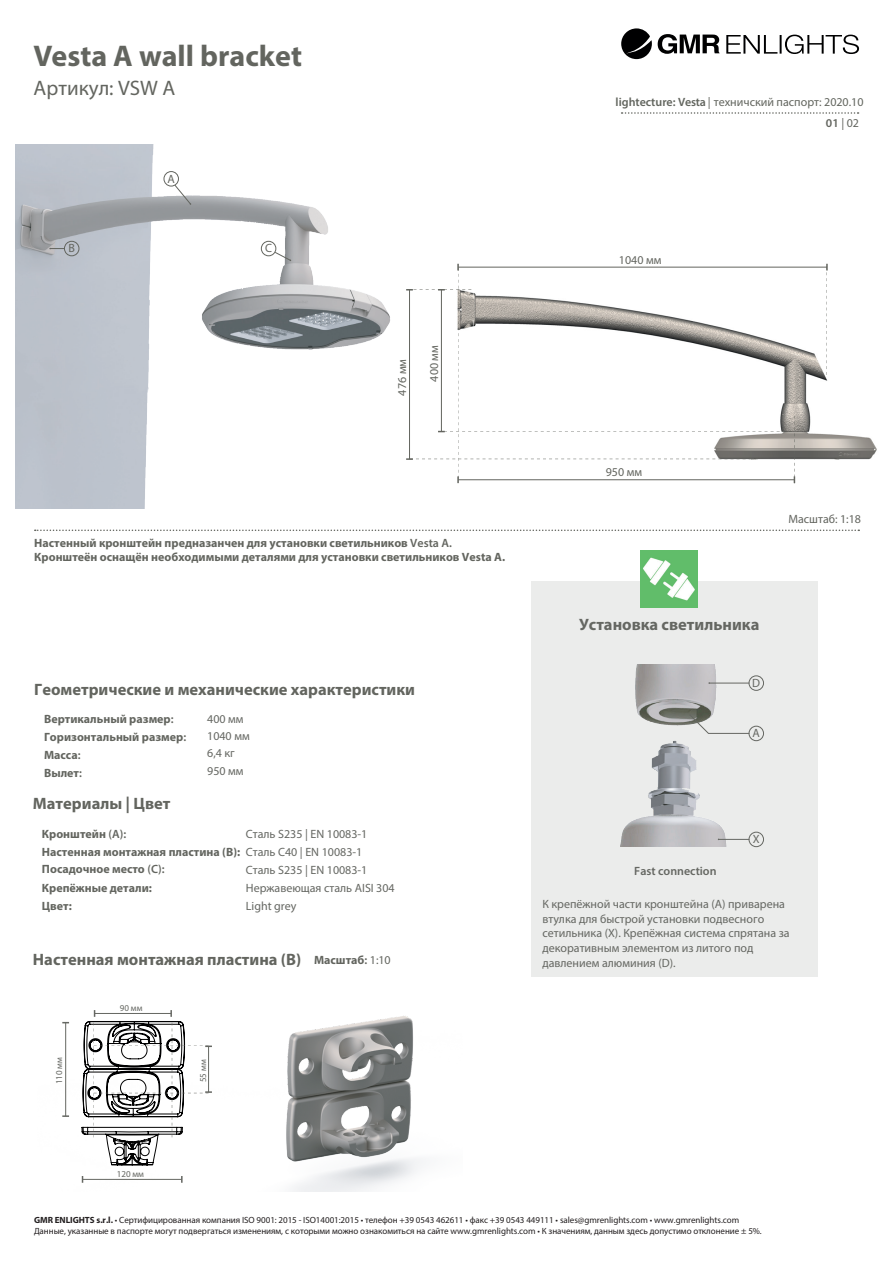
<style>
.page{position:relative;width:893px;height:1263px;background:#fff}
.page>*{position:absolute;margin:0;border:0;box-sizing:border-box;transform-origin:0 0}
.t1{font:700 30px "Myriad Pro";color:#63655f}
.t2{font:21px "Myriad Pro";color:#63655f}
.t3{font:700 16.5px "Myriad Pro";color:#63655f}
.t4{font:700 16.5px "Myriad Pro";color:#656762}
.t5{font:12px/17.9px "Myriad Pro";color:#656762}
.t6{font:700 12px/18px "Myriad Pro";color:#63655f}
.t7{font:12px "Myriad Pro";color:#62655e}
.t8{font:12px "Myriad Pro";color:#63655f}
.t9{font:600 12px "Myriad Pro";color:#656762}
.t10{font:9px/10.2px "Myriad Pro";letter-spacing:-.005em;color:#231f20}
.t11{font:9px "Myriad Pro";color:#656762}
.s1{font-weight:600}
.s2{font-weight:400}
.s3{font-weight:700}
</style>
<div class="page">
<svg style="left:35px;top:529px;width:824px;height:2px"></svg>
<svg style="left:622px;top:112px;width:237px;height:2px"></svg>
<img style="left:62px;top:1016px;width:361px;height:175px">
<hr style="left:83px;top:1179px;width:99px;height:1px;background:#656762">
<svg style="left:181px;top:1176px;width:2px;height:7px"></svg>
<hr style="left:65px;top:1023px;width:1px;height:93px;background:#656762">
<svg style="left:62px;top:1115px;width:7px;height:2px"></svg>
<svg style="left:82px;top:1010px;width:130px;height:158px"></svg>
<img style="left:457px;top:263px;width:420px;height:221px">
<hr style="left:458px;top:267px;width:369px;height:1px;background:#63655f">
<svg style="left:826px;top:264px;width:2px;height:111px"></svg>
<svg style="left:421px;top:264px;width:374px;height:219px"></svg>
<img style="left:16px;top:145px;width:405px;height:363px">
<div style="left:64px;top:241px;width:15px;height:15px;border:1px solid #63655f;border-radius:50%"></div>
<svg style="left:49px;top:248px;width:15px;height:1px"></svg>
<div style="left:164px;top:171px;width:15px;height:15px;border:1px solid #63655f;border-radius:50%"></div>
<svg style="left:174px;top:184px;width:17px;height:21px"></svg>
<div style="left:261px;top:241px;width:15px;height:15px;border:1px solid #63655f;border-radius:50%"></div>
<svg style="left:275px;top:252px;width:16px;height:9px"></svg>
<div style="left:531px;top:581px;width:287px;height:396px;background:#ebeceb"></div>
<img style="left:641px;top:550px;width:57px;height:57px">
<img style="left:620px;top:664px;width:141px;height:183px">
<div style="left:749px;top:832px;width:15px;height:15px;border:1px solid #656762;border-radius:50%"></div>
<hr style="left:719px;top:839px;width:30px;height:1px;background:#656762">
<hr style="left:709px;top:683px;width:40px;height:1px;background:#656762">
<div style="left:749px;top:676px;width:15px;height:14px;border:1px solid #656762;border-radius:50%"></div>
<div style="left:749px;top:726px;width:15px;height:15px;border:1px solid #656762;border-radius:50%"></div>
<svg style="left:689px;top:714px;width:61px;height:20px"></svg>
<svg style="left:621px;top:28px;width:31px;height:31px"></svg>
<svg style="left:658px;top:34px;width:61px;height:20px"></svg>
<svg style="left:726px;top:35px;width:133px;height:19px"></svg>
<h1 class="t1" style="left:34px;top:36px;width:270px">Vesta A wall bracket</h1>
<h2 class="t2" style="left:34px;top:75px;width:143px">Артикул: VSW A</h2>
<h3 class="t8" style="left:68px;top:241px;width:8px">B</h3>
<h3 class="t8" style="left:168px;top:171px;width:9px">A</h3>
<h3 class="t8" style="left:265px;top:241px;width:8px">C</h3>
<h3 class="t8" style="left:395px;top:395px;width:38px;rotate:-90deg">476 мм</h3>
<h3 class="t8" style="left:427px;top:382px;width:38px;rotate:-90deg">400 мм</h3>
<h3 class="t6" style="left:34px;top:536px;width:472px;line-height:13.8px">Настенный кронштейн предназанчен для установки светильников <span class="s1">Vesta A.<br></span>Кронштеён оснащён необходимыми деталями для установки светильников Vesta A.</h3>
<h3 class="t3" style="left:34px;top:678px;width:382px">Геометрические и механические характеристики</h3>
<h3 class="t6" style="left:44px;top:710px;width:144px">Вертикальный размер<span class="s1">:<br></span>Горизонтальный размер<span class="s1">:<br></span>Масса<span class="s1">:<br></span>Вылет<span class="s1">:</span></h3>
<h3 class="t5" style="left:207px;top:710px;width:44px;line-height:17.1px">400 мм<br>1040 мм<br>6,4 кг<br>950 мм</h3>
<h3 class="t3" style="left:33px;top:792px;width:139px">Материалы | Цвет</h3>
<h3 class="t5" style="left:246px;top:825px;width:150px">Сталь S235 | EN 10083-1<br>Сталь C40 | EN 10083-1<br>Сталь S235 | EN 10083-1<br>Нержавеющая сталь AISI 304<br>Light grey</h3>
<h3 class="t6" style="left:42px;top:825px;width:200px;line-height:17.5px">Кронштейн <span class="s1">(A):<br></span>Настенная монтажная пластина (B):<br>Посадочное место <span class="s1">(C):</span></h3>
<h3 class="t6" style="left:42px;top:878px;width:112px">Крепёжные детали:<br>Цвет:</h3>
<h3 class="t3" style="left:33px;top:948px;width:270px">Настенная монтажная пластина (B)</h3>
<h3 class="t6" style="left:314px;top:951px;width:78px">Масштаб<span class="s1">:</span> <span class="s2">1:10</span></h3>
<p class="t11" style="left:120px;top:1002px;width:24px">90 мм</p>
<p class="t11" style="left:54px;top:1084px;width:29px;rotate:-90deg">110 мм</p>
<p class="t11" style="left:198px;top:1082px;width:24px;rotate:-90deg">55 мм</p>
<p class="t11" style="left:117px;top:1168px;width:29px">120 мм</p>
<h3 class="t7" style="left:616px;top:95px;width:249px"><span class="s1">lightecture: Vesta</span> | техничский паспорт: 2020.10</h3>
<h3 class="t8" style="left:619px;top:252px;width:44px">1040 мм</h3>
<h3 class="t8" style="left:826px;top:115px;width:35px"><span class="s1">01</span> | 02</h3>
<h3 class="t8" style="left:606px;top:465px;width:38px">950 мм</h3>
<h3 class="t8" style="left:788px;top:511px;width:74px">Масштаб: 1:18</h3>
<h3 class="t4" style="left:579px;top:614px;width:182px">Установка светильника</h3>
<h3 class="t5" style="left:752px;top:674px;width:9px">D</h3>
<h3 class="t5" style="left:753px;top:724px;width:9px">A</h3>
<h3 class="t5" style="left:753px;top:830px;width:8px">X</h3>
<h3 class="t9" style="left:634px;top:863px;width:84px">Fast connection</h3>
<h3 class="t5" style="left:542px;top:896px;width:249px;line-height:14.9px">К крепёжной части кронштейна (A) приварена втулка для быстрой установки подвесного сетильника (Х). Крепёжная система спрятана за декоративным элементом из литого под давлением алюминия (D).</h3>
<p class="t10" style="left:34px;top:1215px;width:729px"><span class="s3">GMR ENLIGHTS s.r.l.</span> • Сертифицированная компания ISO 9001: 2015 - ISO14001:2015 • телефон +39 0543 462611 • факс +39 0543 449111 • sales@gmrenlights.com • www.gmrenlights.com<br>Данные, указанные в паспорте могут подвергаться изменениям, с которыми можно ознакомиться на сайте www.gmrenlights.com • К значениям, данным здесь допустимо отклонение ± 5%.</p>
</div>
